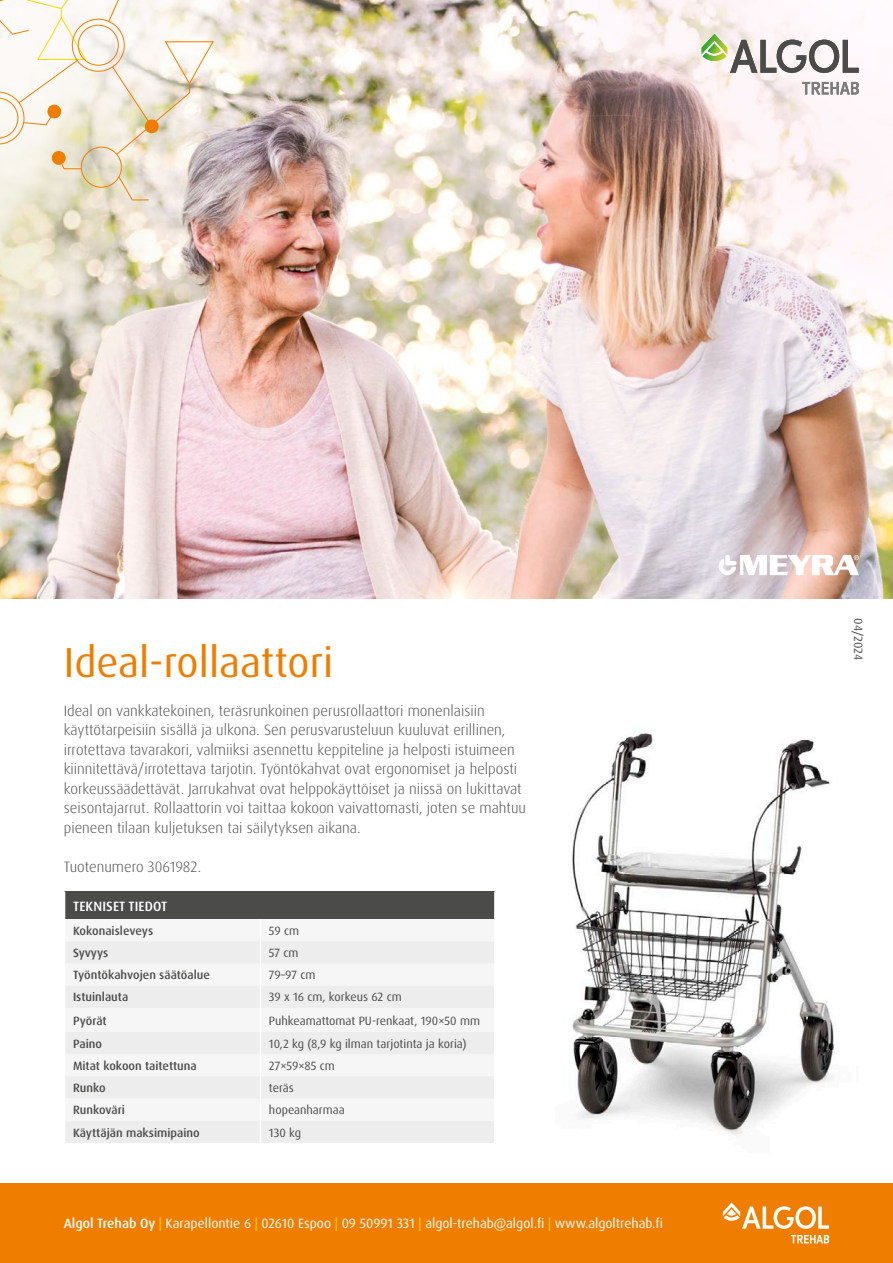
<style>
.page{position:relative;width:893px;height:1263px;background:#fff}
.page>*{position:absolute;margin:0;border:0;box-sizing:border-box;transform-origin:0 0}
.t1{font:42px "Dax Pro";color:#ef7d00}
.t2{font:300 15px/19.5px "Dax Pro";color:#4b4b4a}
.t3{font:13.5px "Dax Pro";color:#fff}
.t4{font:500 13.5px "Dax Pro";letter-spacing:.01em;color:#fff}
.t5{font:12px "Dax Pro";color:#4b4b4a}
.t6{font:500 12px "Dax Pro";color:#4b4b4a}
.s1{font-weight:500}
.s2{color:#ffd700}
</style>
<div class="page">
<img style="left:0;top:0;width:893px;height:599px">
<img style="left:571px;top:733px;width:263px;height:402px">
<div style="left:0;top:1183px;width:893px;height:80px;background:#ef7d00"></div>
<svg style="left:723px;top:1202px;width:106px;height:27px"></svg>
<svg style="left:791px;top:1235px;width:38px;height:8px"></svg>
<svg style="left:802px;top:82px;width:57px;height:13px"></svg>
<svg style="left:702px;top:34px;width:157px;height:39px"></svg>
<svg style="left:0;top:0;width:214px;height:201px"></svg>
<svg style="left:719px;top:555px;width:140px;height:20px"></svg>
<div style="left:65px;top:891px;width:430px;height:28px;background:#4b4b4a"></div>
<svg style="left:65px;top:941px;width:429px;height:202px;fill:#ededed"></svg>
<hr style="left:494px;top:891px;width:2px;height:28px;background:#fff">
<svg style="left:260px;top:941px;width:1px;height:202px"></svg>
<h1 class="t1" style="left:64px;top:635px;width:271px">Ideal-rollaattori</h1>
<p class="t2" style="left:64px;top:701px;width:464px">Ideal on vankkatekoinen, teräsrunkoinen perusrollaattori monenlaisiin käyttötarpeisiin sisällä ja ulkona. Sen perusvarusteluun kuuluvat erillinen, irrotettava tavarakori, valmiiksi asennettu keppiteline ja helposti istuimeen kiinnitettävä/irrotettava tarjotin. Työntökahvat ovat ergonomiset ja helposti korkeussäädettävät. Jarrukahvat ovat helppokäyttöiset ja niissä on lukittavat seisontajarrut. Rollaattorin voi taittaa kokoon vaivattomasti, joten se mahtuu pieneen tilaan kuljetuksen tai säilytyksen aikana.</p>
<p class="t2" style="left:64px;top:857px;width:139px">Tuotenumero 3061982.</p>
<p class="t4" style="left:73px;top:897px;width:96px">TEKNISET TIEDOT</p>
<p class="t6" style="left:73px;top:923px;width:82px">Kokonaisleveys</p>
<p class="t5" style="left:269px;top:923px;width:32px">59 cm</p>
<p class="t6" style="left:73px;top:945px;width:37px">Syvyys</p>
<p class="t5" style="left:269px;top:945px;width:31px">57 cm</p>
<p class="t6" style="left:73px;top:967px;width:138px">Työntökahvojen säätöalue</p>
<p class="t5" style="left:269px;top:967px;width:48px">79–97 cm</p>
<p class="t6" style="left:73px;top:989px;width:57px">Istuinlauta</p>
<p class="t5" style="left:269px;top:989px;width:134px">39 x 16 cm, korkeus 62 cm</p>
<p class="t6" style="left:73px;top:1013px;width:35px">Pyörät</p>
<p class="t5" style="left:269px;top:1013px;width:213px">Puhkeamattomat PU-renkaat, 190×50 mm</p>
<p class="t6" style="left:73px;top:1036px;width:31px">Paino</p>
<p class="t5" style="left:269px;top:1036px;width:199px">10,2 kg (8,9 kg ilman tarjotinta ja koria)</p>
<p class="t6" style="left:73px;top:1058px;width:125px">Mitat kokoon taitettuna</p>
<p class="t5" style="left:269px;top:1058px;width:67px">27×59×85 cm</p>
<p class="t6" style="left:73px;top:1080px;width:34px">Runko</p>
<p class="t5" style="left:269px;top:1080px;width:26px">teräs</p>
<p class="t6" style="left:73px;top:1102px;width:53px">Runkoväri</p>
<p class="t5" style="left:269px;top:1102px;width:77px">hopeanharmaa</p>
<p class="t6" style="left:73px;top:1125px;width:128px">Käyttäjän maksimipaino</p>
<p class="t5" style="left:269px;top:1125px;width:34px">130 kg</p>
<p class="t3" style="left:64px;top:1215px;width:601px"><span class="s1">Algol Trehab Oy</span> <span class="s2">|</span> Karapellontie 6 <span class="s2">|</span> 02610 Espoo <span class="s2">|</span> 09 50991 331 <span class="s2">|</span> algol-trehab@algol.fi <span class="s2">|</span> www.algoltrehab.fi</p>
<p class="t5" style="left:866px;top:618px;width:43px;rotate:90deg">04/2024</p>
</div>
